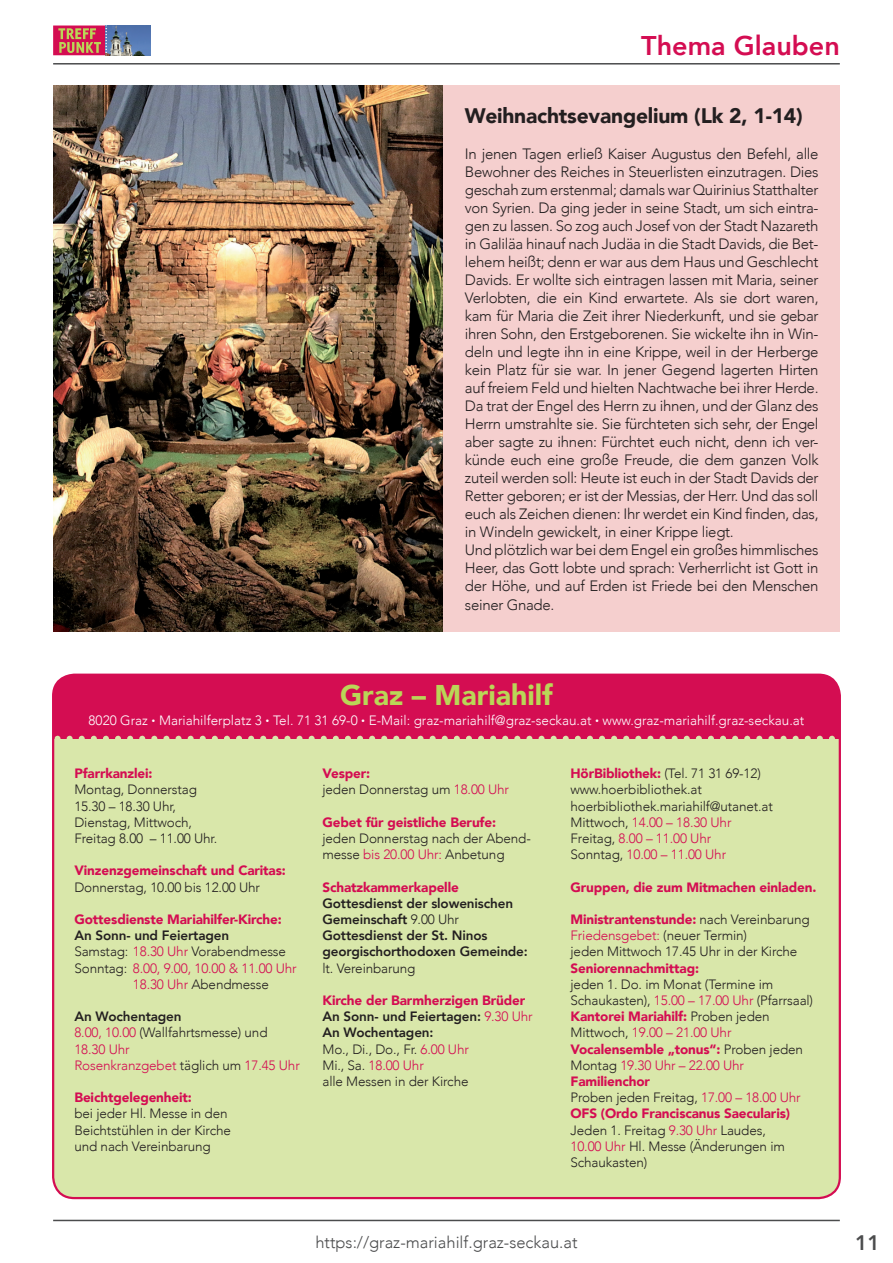
<style>
.page{position:relative;width:893px;height:1263px;background:#fff}
.page>*{position:absolute;margin:0;border:0;box-sizing:border-box;transform-origin:0 0}
.t1{font:900 28.5px "Avenir LT Com";color:#bad657}
.t2{font:800 27px "Avenir LT Com";color:#d40d52}
.t3{font:900 21px "Avenir LT Com";letter-spacing:-.01em;color:#231f20}
.t4{font:800 21px "Avenir LT Com";color:#4b4c4d}
.t5{font:300 16.5px "Avenir LT Com";color:#4b4c4d}
.t6{font:300 15px/18px "Avenir LT Com";letter-spacing:-.02em;color:#231f20}
.t7{font:300 13.5px/16.2px "Avenir LT Com";letter-spacing:-.01em;color:#231f20}
.t8{font:900 13.5px "Avenir LT Com";letter-spacing:-.01em;color:#d40d52}
.t9{font:800 13.5px/16.2px "Avenir LT Com";letter-spacing:-.01em;color:#231f20}
.t10{font:300 13.5px/16.2px "Avenir LT Com";letter-spacing:-.01em;color:#d40d52}
.t11{font:300 13.5px "Avenir LT Com";color:#fff}
.s1{color:#d40d52}
.s2{color:#231f20}
.s3{font-weight:800;color:#231f20}
.s4{font-weight:900;color:#d40d52}
.s5{font-weight:300}
.s6{font-weight:800}
</style>
<div class="page">
<hr style="left:53px;top:1220px;width:787px;height:1px;background:#4b4c4d">
<hr style="left:53px;top:63px;width:787px;height:2px;background:#4b4c4d">
<img style="left:107px;top:26px;width:44px;height:29px">
<svg style="left:53px;top:26px;width:54px;height:30px;background:#ca515b"></svg>
<img style="left:53px;top:85px;width:391px;height:546px">
<div style="left:53px;top:675px;width:787px;height:523px;background:#d9e7aa;border-radius:21px"></div>
<div style="left:53px;top:675px;width:787px;height:64px;background:#d40d52"></div>
<svg style="left:55px;top:736px;width:780px;height:3px"></svg>
<div style="left:444px;top:85px;width:396px;height:546px;background:#f5cfce"></div>
<h2 class="t2" style="left:641px;top:30px;width:200px">Thema Glauben</h2>
<h3 class="t3" style="left:465px;top:103px;width:339px">Weihnachtsevangelium (Lk 2, 1-14)</h3>
<p class="t6" style="left:465px;top:145px;width:355px">In jenen Tagen erließ Kaiser Augustus den Befehl, alle Bewohner des Reiches in Steuerlisten einzutragen. Dies geschah zum erstenmal; damals war Quirinius Statthalter von Syrien. Da ging jeder in seine Stadt, um sich eintra&shy;gen zu lassen. So zog auch Josef von der Stadt Nazareth in Galiläa hinauf nach Judäa in die Stadt Davids, die Bet&shy;lehem heißt; denn er war aus dem Haus und Geschlecht Davids. Er wollte sich eintragen lassen mit Maria, seiner Verlobten, die ein Kind erwartete. Als sie dort waren, kam für Maria die Zeit ihrer Niederkunft, und sie gebar ihren Sohn, den Erstgeborenen. Sie wickelte ihn in Win&shy;deln und legte ihn in eine Krippe, weil in der Herberge kein Platz für sie war. In jener Gegend lagerten Hirten auf freiem Feld und hielten Nachtwache bei ihrer Herde.<br>Da trat der Engel des Herrn zu ihnen, und der Glanz des Herrn umstrahlte sie. Sie fürchteten sich sehr, der Engel aber sagte zu ihnen: Fürchtet euch nicht, denn ich ver&shy;künde euch eine große Freude, die dem ganzen Volk zuteil werden soll: Heute ist euch in der Stadt Davids der Retter geboren; er ist der Messias, der Herr. Und das soll euch als Zeichen dienen: Ihr werdet ein Kind finden, das, in Windeln gewickelt, in einer Krippe liegt.<br>Und plötzlich war bei dem Engel ein großes himmlisches Heer, das Gott lobte und sprach: Verherrlicht ist Gott in der Höhe, und auf Erden ist Friede bei den Menschen seiner Gnade.</p>
<h1 class="t1" style="left:340px;top:678px;width:214px">Graz – Mariahilf</h1>
<p class="t11" style="left:89px;top:713px;width:717px">8020 Graz <sup>.</sup> Mariahilferplatz 3 <sup>.</sup> Tel. 71 31 69-0 <sup>.</sup> E-Mail: graz-mariahilf@graz-seckau.at <sup>.</sup> www.graz-mariahilf.graz-seckau.at</p>
<p class="t8" style="left:74px;top:765px;width:80px">Pfarrkanzlei:</p>
<p class="t7" style="left:74px;top:782px;width:144px">Montag, Donnerstag<br>15.30 – 18.30 Uhr,<br>Dienstag, Mittwoch,<br>Freitag 8.00 – 11.00 Uhr.</p>
<p class="t8" style="left:74px;top:862px;width:213px">Vinzenzgemeinschaft und Caritas:</p>
<p class="t7" style="left:74px;top:879px;width:187px">Donnerstag, 10.00 bis 12.00 Uhr</p>
<p class="t8" style="left:74px;top:911px;width:209px">Gottesdienste Mariahilfer-Kirche:</p>
<p class="t9" style="left:74px;top:927px;width:156px">An Sonn- und Feiertagen</p>
<p class="t7" style="left:74px;top:944px;width:213px">Samstag: <span class="s1">18.30 Uhr</span> Vorabendmesse</p>
<p class="t10" style="left:74px;top:960px;width:224px"><span class="s2">Sonntag:</span> 8.00, 9.00, 10.00 &amp; 11.00 Uhr</p>
<p class="t7" style="left:133px;top:976px;width:138px"><span class="s1">18.30 Uhr</span> Abendmesse</p>
<p class="t10" style="left:74px;top:1008px;width:227px"><span class="s3">An Wochentagen<br></span>8.00, 10.00 <span class="s2">(Wallfahrtsmesse) und<br></span>18.30 Uhr<br>Rosenkranzgebet <span class="s2">täglich um</span> 17.45 Uhr</p>
<p class="t8" style="left:74px;top:1089px;width:119px">Beichtgelegenheit:</p>
<p class="t7" style="left:74px;top:1106px;width:158px">bei jeder Hl. Messe in den<br>Beichtstühlen in der Kirche und nach Vereinbarung</p>
<p class="t7" style="left:322px;top:765px;width:188px"><span class="s4">Vesper:<br></span>jeden Donnerstag um <span class="s1">18.00 Uhr</span></p>
<p class="t8" style="left:322px;top:814px;width:175px">Gebet für geistliche Berufe:</p>
<p class="t7" style="left:322px;top:830px;width:210px">jeden Donnerstag nach der Abend&shy;messe <span class="s1">bis 20.00 Uhr:</span> Anbetung</p>
<p class="t8" style="left:322px;top:879px;width:138px">Schatzkammerkapelle</p>
<p class="t9" style="left:322px;top:895px;width:207px">Gottesdienst der slowenischen<br>Gemeinschaft <span class="s5">9.00 Uhr<br></span>Gottesdienst der St. Ninos georgischorthodoxen Gemeinde:</p>
<p class="t7" style="left:322px;top:960px;width:95px">lt. Vereinbarung</p>
<p class="t7" style="left:322px;top:992px;width:212px"><span class="s4">Kirche der Barmherzigen Brüder<br></span><span class="s6">An Sonn- und Feiertagen:</span> <span class="s1">9.30 Uhr<br></span><span class="s6">An Wochentagen:<br></span>Mo., Di., Do., Fr. <span class="s1">6.00 Uhr<br></span>Mi., Sa. <span class="s1">18.00 Uhr<br></span>alle Messen in der Kirche</p>
<p class="t7" style="left:570px;top:765px;width:204px"><span class="s4">HörBibliothek:</span> (Tel. 71 31 69-12) www.hoerbibliothek.at hoerbibliothek.mariahilf@utanet.at<br>Mittwoch, <span class="s1">14.00 – 18.30 Uhr<br></span>Freitag, <span class="s1">8.00 – 11.00 Uhr<br></span>Sonntag, <span class="s1">10.00 – 11.00 Uhr</span></p>
<p class="t8" style="left:570px;top:879px;width:247px">Gruppen, die zum Mitmachen einladen.</p>
<p class="t7" style="left:570px;top:911px;width:241px"><span class="s4">Ministrantenstunde:</span> nach Vereinbarung<br><span class="s1">Friedensgebet:</span> (neuer Termin)<br>jeden Mittwoch 17.45 Uhr in der Kirche</p>
<p class="t8" style="left:570px;top:960px;width:130px">Seniorennachmittag:</p>
<p class="t7" style="left:570px;top:976px;width:244px">jeden 1. Do. im Monat (Termine im<br>Schaukasten), <span class="s1">15.00 – 17.00 Uhr</span> (Pfarrsaal)<br><span class="s4">Kantorei Mariahilf:</span> Proben jeden<br>Mittwoch, <span class="s1">19.00 – 21.00 Uhr<br></span><span class="s4">Vocalensemble „tonus“:</span> Proben jeden<br>Montag <span class="s1">19.30 Uhr – 22.00 Uhr<br></span><span class="s4">Familienchor<br></span>Proben jeden Freitag, <span class="s1">17.00 – 18.00 Uhr<br></span><span class="s4">OFS (Ordo Franciscanus Saecularis)<br></span>Jeden 1. Freitag <span class="s1">9.30 Uhr</span> Laudes,<br><span class="s1">10.00 Uhr</span> Hl. Messe (Änderungen im<br>Schaukasten)</p>
<p class="t5" style="left:315px;top:1232px;width:264px">https://graz-mariahilf.graz-seckau.at</p>
<h3 class="t4" style="left:855px;top:1230px;width:26px">11</h3>
</div>
